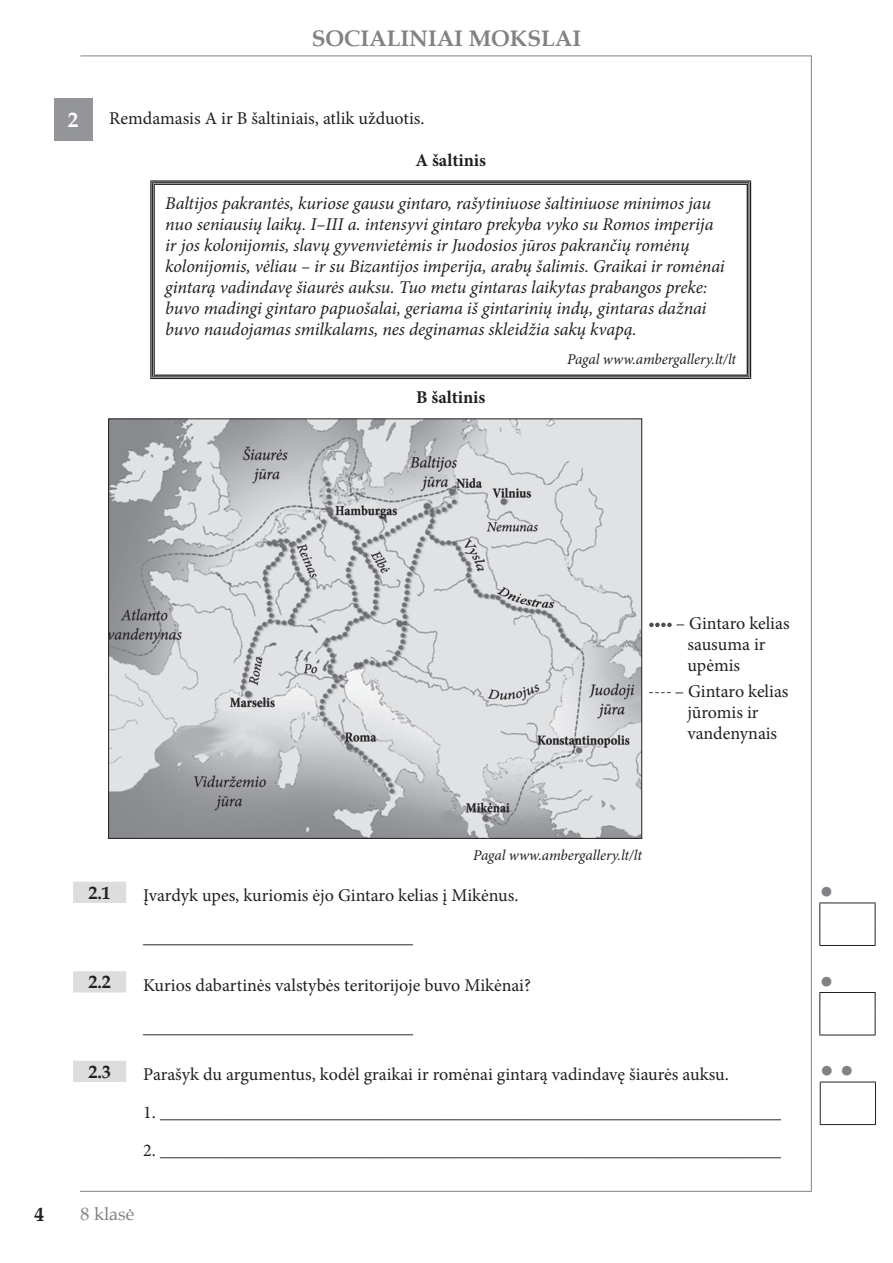
<style>
.page{position:relative;width:893px;height:1263px;background:#fff}
.page>*{position:absolute;margin:0;border:0;box-sizing:border-box;transform-origin:0 0}
.t1{font:700 22.5px "Book Antiqua";color:#808285}
.t2{font:22.5px "Arial";color:#808285}
.t3{font:700 21px "Book Antiqua";color:#fff}
.t4{font:700 19.5px "Book Antiqua";color:#231f20}
.t5{font:18px/21px "Minion Pro";letter-spacing:-.005em;color:#231f20}
.t6{font:italic 18px/21px "Minion Pro";letter-spacing:-.01em;color:#231f20}
.t7{font:700 18px "Minion Pro";color:#231f20}
.t8{font:700 18px "Book Antiqua";color:#231f20}
.t9{font:18px "Book Antiqua";color:#808285}
.t10{font:italic 15px "Minion Pro";letter-spacing:-.005em;color:#231f20}
</style>
<div class="page">
<hr style="left:80px;top:56px;width:731px;height:1px;background:#808285">
<hr style="left:811px;top:56px;width:1px;height:1136px;background:#808285">
<hr style="left:80px;top:1191px;width:731px;height:1px;background:#808285">
<div style="left:54px;top:98px;width:38px;height:42px;background:#939598"></div>
<svg style="left:73px;top:882px;width:53px;height:200px"></svg>
<hr style="left:819px;top:902px;width:56px;height:1px;background:#231f20">
<svg style="left:819px;top:903px;width:1px;height:42px"></svg>
<svg style="left:875px;top:903px;width:1px;height:42px"></svg>
<hr style="left:819px;top:945px;width:56px;height:1px;background:#231f20">
<hr style="left:819px;top:992px;width:56px;height:1px;background:#231f20">
<svg style="left:819px;top:993px;width:1px;height:42px"></svg>
<svg style="left:875px;top:993px;width:1px;height:42px"></svg>
<hr style="left:819px;top:1035px;width:56px;height:1px;background:#231f20">
<div style="left:150px;top:180px;width:601px;height:5px;background:#969494"></div>
<div style="left:150px;top:185px;width:5px;height:190px;background:#8e8b8c"></div>
<hr style="left:747px;top:185px;width:4px;height:190px;background:#838181">
<hr style="left:150px;top:375px;width:601px;height:4px;background:#979595">
<hr style="left:150px;top:180px;width:601px;height:2px;background:#231f20">
<hr style="left:152px;top:182px;width:597px;height:1px;background:#231f20">
<hr style="left:154px;top:184px;width:594px;height:1px;background:#231f20">
<hr style="left:150px;top:182px;width:2px;height:196px;background:#231f20">
<hr style="left:152px;top:183px;width:1px;height:193px;background:#231f20">
<hr style="left:154px;top:185px;width:1px;height:190px;background:#231f20">
<hr style="left:747px;top:185px;width:1px;height:190px;background:#231f20">
<hr style="left:749px;top:183px;width:1px;height:193px;background:#231f20">
<hr style="left:750px;top:182px;width:1px;height:196px;background:#231f20">
<hr style="left:154px;top:375px;width:594px;height:1px;background:#231f20">
<hr style="left:152px;top:376px;width:597px;height:1px;background:#231f20">
<hr style="left:150px;top:378px;width:601px;height:1px;background:#231f20">
<img style="left:110px;top:420px;width:530px;height:417px">
<svg style="left:649px;top:623px;width:23px;height:4px"></svg>
<svg style="left:649px;top:692px;width:22px;height:1px"></svg>
<hr style="left:820px;top:1082px;width:56px;height:1px;background:#231f20">
<hr style="left:820px;top:1082px;width:1px;height:42px;background:#231f20">
<hr style="left:875px;top:1082px;width:1px;height:42px;background:#231f20">
<hr style="left:820px;top:1124px;width:56px;height:1px;background:#231f20">
<p class="t1" style="left:312px;top:23px;width:271px">SOCIALINIAI MOKSLAI</p>
<p class="t3" style="left:68px;top:105px;width:12px">2</p>
<p class="t5" style="left:109px;top:107px;width:317px">Remdamasis A ir B šaltiniais, atlik užduotis.</p>
<p class="t7" style="left:415px;top:147px;width:72px">A šaltinis</p>
<p class="t6" style="left:165px;top:192px;width:561px">Baltijos pakrantės, kuriose gausu gintaro, rašytiniuose šaltiniuose minimos jau nuo seniausių laikų. I–III a. intensyvi gintaro prekyba vyko su Romos imperija ir jos kolonijomis, slavų gyvenvietėmis ir Juodosios jūros pakrančių romėnų kolonijomis, vėliau – ir su Bizantijos imperija, arabų šalimis. Graikai ir romėnai gintarą vadindavę šiaurės auksu. Tuo metu gintaras laikytas prabangos preke: buvo madingi gintaro papuošalai, geriama iš gintarinių indų, gintaras dažnai buvo naudojamas smilkalams, nes deginamas skleidžia sakų kvapą.</p>
<p class="t10" style="left:567px;top:349px;width:170px">Pagal www.ambergallery.lt/lt</p>
<p class="t7" style="left:416px;top:384px;width:71px">B šaltinis</p>
<p class="t5" style="left:687px;top:613px;width:104px;text-indent:-12px">– Gintaro kelias sausuma ir upėmis</p>
<p class="t5" style="left:687px;top:680px;width:103px;text-indent:-13px">– Gintaro kelias jūromis ir vandenynais</p>
<p class="t10" style="left:473px;top:845px;width:170px">Pagal www.ambergallery.lt/lt</p>
<p class="t8" style="left:88px;top:880px;width:24px">2.1</p>
<p class="t5" style="left:143px;top:885px;width:377px">Įvardyk upes, kuriomis ėjo Gintaro kelias į Mikėnus.</p>
<p class="t5" style="left:143px;top:927px;width:271px">______________________________</p>
<p class="t8" style="left:88px;top:970px;width:24px">2.2</p>
<p class="t5" style="left:143px;top:974px;width:389px">Kurios dabartinės valstybės teritorijoje buvo Mikėnai?</p>
<p class="t5" style="left:143px;top:1017px;width:272px">______________________________</p>
<p class="t8" style="left:88px;top:1059px;width:24px">2.3</p>
<p class="t5" style="left:143px;top:1064px;width:587px">Parašyk du argumentus, kodėl graikai ir romėnai gintarą vadindavę šiaurės auksu.</p>
<p class="t5" style="left:143px;top:1102px;width:639px">1. _____________________________________________________________________</p>
<p class="t5" style="left:143px;top:1140px;width:639px">2. _____________________________________________________________________</p>
<p class="t4" style="left:35px;top:1201px;width:11px">4</p>
<p class="t9" style="left:81px;top:1201px;width:55px">8 klasė</p>
<p class="t2" style="left:820px;top:875px;width:15px">●</p>
<p class="t2" style="left:820px;top:965px;width:15px">●</p>
<p class="t2" style="left:820px;top:1054px;width:35px">● ●</p>
</div>
